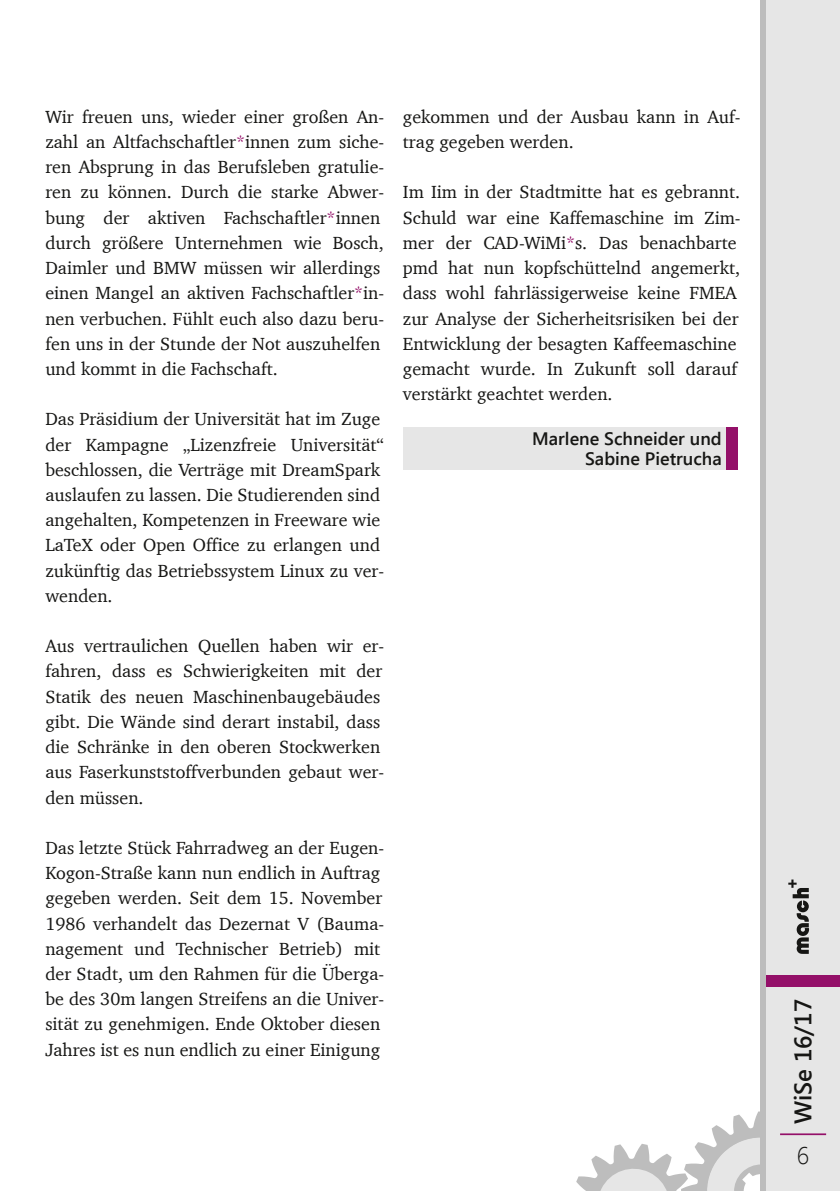
<style>
.page{position:relative;width:840px;height:1191px;background:#fff}
.page>*{position:absolute;margin:0;border:0;box-sizing:border-box;transform-origin:0 0}
.t1{font:600 24px "Segoe UI";color:#161614}
.t2{font:300 24px "Segoe UI";color:#161614}
.t3{font:18px/25.2px "Charter";color:#161614}
.t4{font:600 18px/20px "Segoe UI";color:#161614;text-align:right}
.s1{color:#941069}
</style>
<div class="page">
<svg style="left:576px;top:1111px;width:184px;height:80px"></svg>
<div style="left:760px;top:0;width:17px;height:1191px;background:#bdbdbd"></div>
<div style="left:765px;top:0;width:74px;height:1191px;background:#e6e6e6"></div>
<svg style="left:788px;top:879px;width:20px;height:75px"></svg>
<div style="left:765px;top:975px;width:74px;height:11px;background:#941069"></div>
<hr style="left:779px;top:1133px;width:46px;height:2px;background:#941069">
<div style="left:403px;top:427px;width:334px;height:43px;background:#e6e6e6"></div>
<div style="left:726px;top:427px;width:11px;height:43px;background:#941069"></div>
<p class="t3" style="left:45px;top:105px;width:340px">Wir freuen uns, wieder einer großen An&shy;zahl an Altfachschaftler<span class="s1">*</span>innen zum siche&shy;ren Absprung in das Berufsleben gratulie&shy;ren zu können. Durch die starke Abwer&shy;bung der aktiven Fachschaftler<span class="s1">*</span>innen durch größere Unternehmen wie Bosch, Daimler und BMW müssen wir allerdings einen Mangel an aktiven Fachschaftler<span class="s1">*</span>in&shy;nen verbuchen. Fühlt euch also dazu beru&shy;fen uns in der Stunde der Not auszuhelfen und kommt in die Fachschaft.</p>
<p class="t3" style="left:45px;top:408px;width:340px">Das Präsidium der Universität hat im Zuge der Kampagne „Lizenzfreie Universität“ beschlossen, die Verträge mit DreamSpark auslaufen zu lassen. Die Studierenden sind angehalten, Kompetenzen in Freeware wie LaTeX oder Open Office zu erlangen und zukünftig das Betriebssystem Linux zu ver&shy;wenden.</p>
<p class="t3" style="left:45px;top:635px;width:340px">Aus vertraulichen Quellen haben wir er&shy;fahren, dass es Schwierigkeiten mit der Statik des neuen Maschinenbaugebäudes gibt. Die Wände sind derart instabil, dass die Schränke in den oberen Stockwerken aus Faserkunststoffverbunden gebaut wer&shy;den müssen.</p>
<p class="t3" style="left:45px;top:836px;width:340px">Das letzte Stück Fahrradweg an der Eugen-Kogon-Straße kann nun endlich in Auftrag gegeben werden. Seit dem 15. November 1986 verhandelt das Dezernat V (Bauma&shy;nagement und Technischer Betrieb) mit der Stadt, um den Rahmen für die Überga&shy;be des 30m langen Streifens an die Univer&shy;sität zu genehmigen. Ende Oktober diesen Jahres ist es nun endlich zu einer Einigung</p>
<p class="t3" style="left:403px;top:105px;width:339px">gekommen und der Ausbau kann in Auf&shy;trag gegeben werden.</p>
<p class="t3" style="left:403px;top:181px;width:339px">Im Iim in der Stadtmitte hat es gebrannt.<br>Schuld war eine Kaffemaschine im Zim&shy;mer der CAD-WiMi<span class="s1">*</span>s. Das benachbarte pmd hat nun kopfschüttelnd angemerkt, dass wohl fahrlässigerweise keine FMEA zur Analyse der Sicherheitsrisiken bei der Entwicklung der besagten Kaffeemaschine gemacht wurde. In Zukunft soll darauf verstärkt geachtet werden.</p>
<p class="t4" style="left:532px;top:430px;width:191px">Marlene Schneider und<br>Sabine Pietrucha</p>
<h1 class="t1" style="left:792px;top:1124px;width:127px;rotate:-90deg">WiSe 16/17</h1>
<h1 class="t2" style="left:796px;top:1141px;width:14px">6</h1>
</div>
